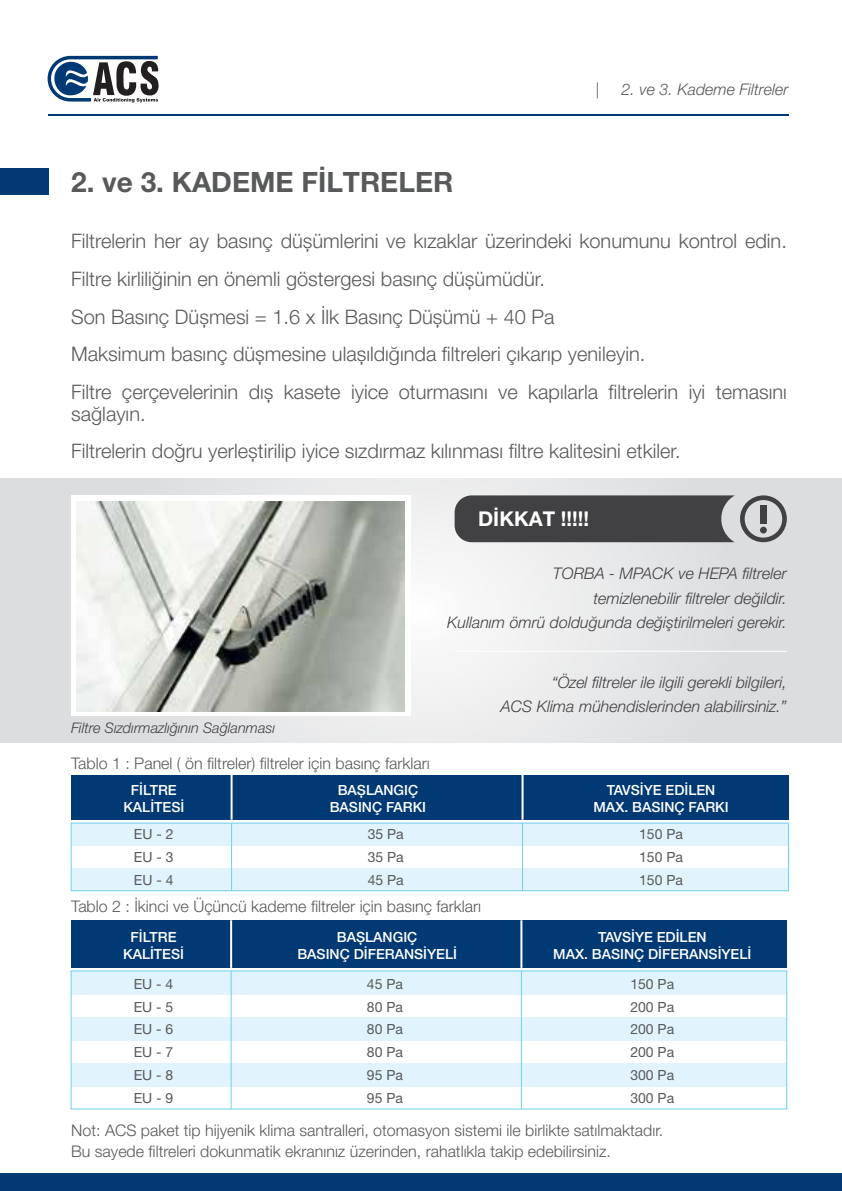
<style>
.page{position:relative;width:842px;height:1191px;background:#fff}
.page>*{position:absolute;margin:0;border:0;box-sizing:border-box;transform-origin:0 0}
.t1{font:700 28px "Helvetica Neue LT Pro";color:#58595b}
.t2{font:700 20.4px "Helvetica Neue LT Pro";color:#fff}
.t3{font:300 20px/37.6px "Helvetica Neue LT Pro";color:#58595b}
.t4{font:300 16px/21.6px "Helvetica Neue LT Pro";color:#58595b}
.t5{font:italic 300 16px/24.4px "Helvetica Neue LT Pro";color:#414042;text-align:right}
.t6{font:italic 300 16px "Helvetica Neue LT Pro";color:#58595b}
.t7{font:italic 300 14.6px "Helvetica Neue LT Pro";color:#414042}
.t8{font:500 14px/16.8px "Helvetica Neue LT Pro";color:#fff;text-align:center}
.t9{font:14px/22.8px "Helvetica Neue LT Pro";color:#58595b;text-align:justify}
</style>
<div class="page">
<svg style="left:48px;top:56px;width:111px;height:46px"></svg>
<hr style="left:48px;top:114px;width:740px;height:1px;background:#003974">
<div style="left:0;top:168px;width:48px;height:27px;background:#003974"></div>
<svg style="left:0;top:479px;width:842px;height:263px"></svg>
<hr style="left:455px;top:651px;width:332px;height:1px;background:#fff">
<div style="left:71px;top:495px;width:339px;height:221px;background:#fff"></div>
<img style="left:76px;top:501px;width:329px;height:210px">
<svg style="left:455px;top:495px;width:332px;height:47px;background:#585759"></svg>
<div style="left:71px;top:775px;width:717px;height:44px;background:#003974"></div>
<div style="left:71px;top:823px;width:717px;height:22px;background:#e1f4fd"></div>
<div style="left:71px;top:868px;width:717px;height:22px;background:#e1f4fd"></div>
<div style="left:71px;top:822px;width:718px;height:69px;border:1px solid #6dcff6"></div>
<hr style="left:522px;top:823px;width:1px;height:67px;background:#6dcff6">
<hr style="left:231px;top:823px;width:1px;height:67px;background:#6dcff6">
<hr style="left:231px;top:775px;width:2px;height:44px;background:#fff">
<hr style="left:521px;top:775px;width:2px;height:44px;background:#fff">
<div style="left:71px;top:920px;width:715px;height:48px;background:#003974"></div>
<div style="left:71px;top:971px;width:715px;height:23px;background:#e1f4fd"></div>
<div style="left:71px;top:1017px;width:715px;height:23px;background:#e1f4fd"></div>
<div style="left:71px;top:1063px;width:715px;height:23px;background:#e1f4fd"></div>
<hr style="left:521px;top:971px;width:1px;height:138px;background:#6dcff6">
<hr style="left:231px;top:971px;width:1px;height:138px;background:#6dcff6">
<hr style="left:230px;top:920px;width:2px;height:48px;background:#fff">
<hr style="left:520px;top:920px;width:2px;height:48px;background:#fff">
<div style="left:0;top:1174px;width:842px;height:17px;background:#003974"></div>
<h1 class="t1" style="left:71px;top:164px;width:384px">2. ve 3. KADEME FİLTRELER</h1>
<p class="t6" style="left:596px;top:80px;width:5px">|</p>
<p class="t6" style="left:622px;top:80px;width:168px">2. ve 3. Kademe Filtreler</p>
<p class="t3" style="left:71px;top:222px;width:717px">Filtrelerin her ay basınç düșümlerini ve kızaklar üzerindeki konumunu kontrol edin.<br>Filtre kirliliğinin en önemli göstergesi basınç düșümüdür.<br>Son Basınç Düșmesi = 1.6 x İlk Basınç Düșümü + 40 Pa<br>Maksimum basınç düșmesine ulașıldığında filtreleri çıkarıp yenileyin.<br>Filtre çerçevelerinin dıș kasete iyice oturmasını ve kapılarla filtrelerin iyi temasını</p>
<p class="t3" style="left:71px;top:394px;width:611px">sağlayın.<br>Filtrelerin doğru yerleștirilip iyice sızdırmaz kılınması filtre kalitesini etkiler.</p>
<p class="t2" style="left:478px;top:506px;width:112px">DİKKAT !!!!!</p>
<p class="t5" style="left:447px;top:561px;width:341px">TORBA - MPACK ve HEPA filtreler<br>temizlenebilir filtreler değildir.<br>Kullanım ömrü dolduğunda değiştirilmeleri gerekir.</p>
<p class="t7" style="left:71px;top:719px;width:206px">Filtre Sızdırmazlığının Sağlanması</p>
<p class="t4" style="left:71px;top:752px;width:360px">Tablo 1 : Panel ( ön filtreler) filtreler için basınç farkları</p>
<p class="t8" style="left:123px;top:781px;width:62px">FİLTRE<br>KALİTESİ</p>
<p class="t9" style="left:134px;top:822px;width:41px">EU - 2<br>EU - 3<br>EU - 4</p>
<p class="t9" style="left:368px;top:822px;width:38px">35 Pa 35 Pa 45 Pa</p>
<p class="t8" style="left:330px;top:781px;width:98px">BAȘLANGIÇ<br>BASINÇ FARKI</p>
<p class="t4" style="left:71px;top:895px;width:411px">Tablo 2 : İkinci ve Üçüncü kademe filtreler için basınç farkları</p>
<p class="t8" style="left:123px;top:929px;width:62px">FİLTRE<br>KALİTESİ</p>
<p class="t9" style="left:134px;top:972px;width:41px">EU - 4<br>EU - 5<br>EU - 6<br>EU - 7<br>EU - 8<br>EU - 9</p>
<p class="t9" style="left:367px;top:972px;width:38px">45 Pa 80 Pa 80 Pa 80 Pa 95 Pa 95 Pa</p>
<p class="t8" style="left:297px;top:929px;width:161px">BAȘLANGIÇ<br>BASINÇ DİFERANSİYELİ</p>
<p class="t5" style="left:501px;top:669px;width:287px">“Özel filtreler ile ilgili gerekli bilgileri,<br>ACS Klima mühendislerinden alabilirsiniz.”</p>
<p class="t8" style="left:593px;top:781px;width:137px">TAVSİYE EDİLEN<br>MAX. BASINÇ FARKI</p>
<p class="t9" style="left:639px;top:822px;width:45px">150 Pa 150 Pa 150 Pa</p>
<p class="t8" style="left:553px;top:929px;width:200px">TAVSİYE EDİLEN<br>MAX. BASINÇ DİFERANSİYELİ</p>
<p class="t9" style="left:630px;top:972px;width:45px">150 Pa 200 Pa 200 Pa 200 Pa 300 Pa 300 Pa</p>
<p class="t4" style="left:71px;top:1119px;width:594px">Not: ACS paket tip hijyenik klima santralleri, otomasyon sistemi ile birlikte satılmaktadır.<br>Bu sayede filtreleri dokunmatik ekranınız üzerinden, rahatlıkla takip edebilirsiniz.</p>
</div>
